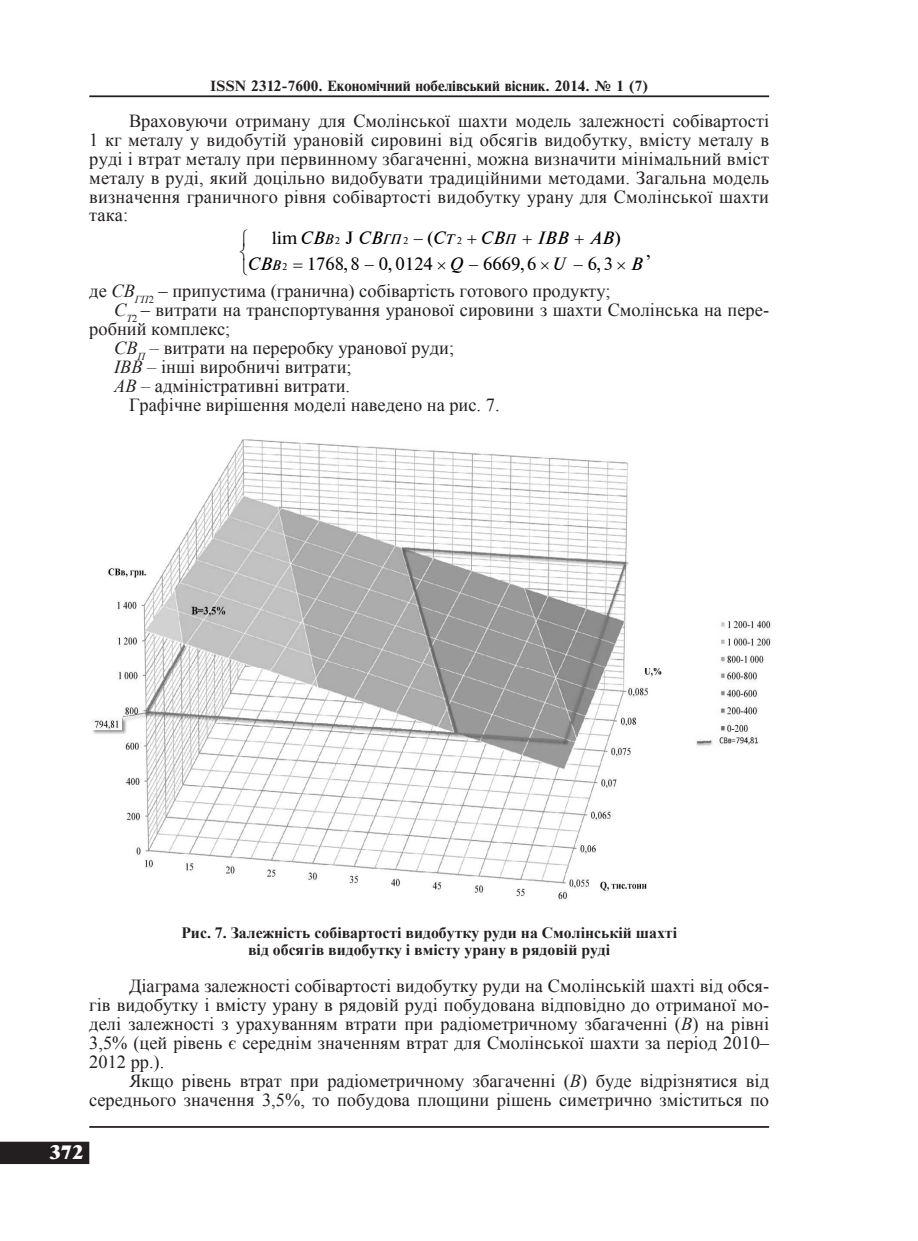
<style>
.page{position:relative;width:918px;height:1241px;background:#fff}
.page>*{position:absolute;margin:0;border:0;box-sizing:border-box;transform-origin:0 0}
.основной{font:18.38px/18.9px "Times New Roman";color:#231f20;text-align:justify}
.t1{font:18.38px "Newton XC";color:#fff}
.t2{font:16.97px "Newton C";letter-spacing:-.005em;color:#000;scale:1.04 1}
.t3{font:16.97px "Newton C Italic";letter-spacing:-.01em;color:#000;scale:1.04 1}
.Рис{font:700 15.75px/16.6px "Times New Roman";color:#231f20;text-align:center}
.t4{font:14px "Newton C Bold";color:#231f20}
.t5{font:13.12px "Newton C Italic";color:#000;scale:1.04 1}
.t6{font:9.45px "Newton C";color:#000;scale:1.04 1}
.s1{font-family:"Newton C Italic"}
.s2{font-family:"Newton C"}
.s3{font-style:italic}
</style>
<div class="page">
<hr style="left:89px;top:1125px;width:680px;height:2px;background:#231f20">
<div style="left:1px;top:1142px;width:87px;height:20px;background:#231f20"></div>
<div style="left:0;top:1141px;width:89px;height:22px;border:2px solid #231f20"></div>
<hr style="left:89px;top:95px;width:680px;height:2px;background:#231f20">
<img style="left:92px;top:439px;width:679px;height:461px">
<p class="t4" style="left:210px;top:78px;width:439px">ISSN 2312-7600. Економічний нобелівський вісник. 2014. № 1 (7)</p>
<p class="основной" style="left:89px;top:111px;width:681px;text-indent:40px">Враховуючи отриману для Смолінської шахти модель залежності собівартості 1 кг металу у видобутій урановій сировині від обсягів видобутку, вмісту металу в руді і втрат металу при первинному збагаченні, можна визначити мінімальний вміст металу в руді, який доцільно видобувати традиційними методами. Загальна модель визначення граничного рівня собівартості видобутку урану для Смолінської шахти така:</p>
<p class="t2" style="left:272px;top:228px;width:52px">lim<span class="s1">CВ</span></p>
<p class="t3" style="left:346px;top:228px;width:36px"><span class="s2">Ј</span>СВ</p>
<p class="t2" style="left:427px;top:228px;width:19px">(<span class="s1">С</span></p>
<p class="t3" style="left:590px;top:228px;width:32px">АВ<span class="s2">)</span></p>
<p class="t3" style="left:479px;top:228px;width:25px">СВ</p>
<p class="t3" style="left:537px;top:228px;width:31px">ІВВ</p>
<p class="t5" style="left:324px;top:232px;width:10px">В</p>
<p class="t5" style="left:382px;top:232px;width:20px">ГП</p>
<p class="t5" style="left:444px;top:232px;width:10px">Т</p>
<p class="t5" style="left:504px;top:232px;width:12px">П</p>
<p class="t6" style="left:335px;top:235px;width:7px">2</p>
<p class="t6" style="left:403px;top:235px;width:7px">2</p>
<p class="t6" style="left:457px;top:235px;width:7px">2</p>
<p class="t2" style="left:645px;top:240px;width:7px">,</p>
<p class="t2" style="left:307px;top:254px;width:123px">1768, 8 0, 0124</p>
<p class="t2" style="left:483px;top:254px;width:53px">6669, 6</p>
<p class="t2" style="left:588px;top:254px;width:26px">6,3</p>
<p class="t3" style="left:247px;top:254px;width:25px">СВ</p>
<p class="t3" style="left:448px;top:254px;width:15px">Q</p>
<p class="t3" style="left:551px;top:254px;width:14px">U</p>
<p class="t3" style="left:630px;top:254px;width:13px">B</p>
<p class="t5" style="left:271px;top:257px;width:10px">В</p>
<p class="t6" style="left:282px;top:261px;width:7px">2</p>
<p class="основной" style="left:89px;top:281px;width:523px">де <span class="s3">СВ</span><sub>ГП</sub><sub>2</sub> – припустима (гранична) собівартість готового продукту;</p>
<p class="основной" style="left:89px;top:300px;width:681px;text-indent:25px"><span class="s3">С</span><sub>Т</sub><sub>2</sub> – витрати на транспортування уранової сировини з шахти Смолінська на пере&shy;робний комплекс;</p>
<p class="основной" style="left:114px;top:338px;width:342px"><span class="s3">СВ</span><sub>П</sub> <span class="s3">–</span> витрати на переробку уранової руди;</p>
<p class="основной" style="left:114px;top:357px;width:239px"><span class="s3">ІВВ –</span> інші виробничі витрати;</p>
<p class="основной" style="left:114px;top:376px;width:237px"><span class="s3">АВ –</span> адміністративні витрати.</p>
<p class="основной" style="left:129px;top:394px;width:372px">Графічне вирішення моделі наведено на рис. 7.</p>
<p class="Рис" style="left:181px;top:923px;width:497px">Рис. 7. Залежність собівартості видобутку руди на Смолінській шахті від обсягів видобутку і вмісту урану в рядовій руді</p>
<p class="основной" style="left:89px;top:976px;width:681px;text-indent:40px">Діаграма залежності собівартості видобутку руди на Смолінській шахті від обся&shy;гів видобутку і вмісту урану в рядовій руді побудована відповідно до отриманої мо&shy;делі залежності з урахуванням втрати при радіометричному збагаченні (<span class="s3">В</span>) на рівні 3,5% (цей рівень є середнім значенням втрат для Смолінської шахти за період 2010– 2012 рр.).</p>
<p class="основной" style="left:89px;top:1070px;width:681px;text-align:right">Якщо рівень втрат при радіометричному збагаченні (<span class="s3">B</span>) буде відрізнятися від середнього значення 3,5%, то побудова площини рішень симетрично зміститься по</p>
<p class="t1" style="left:49px;top:1141px;width:35px">372</p>
</div>
